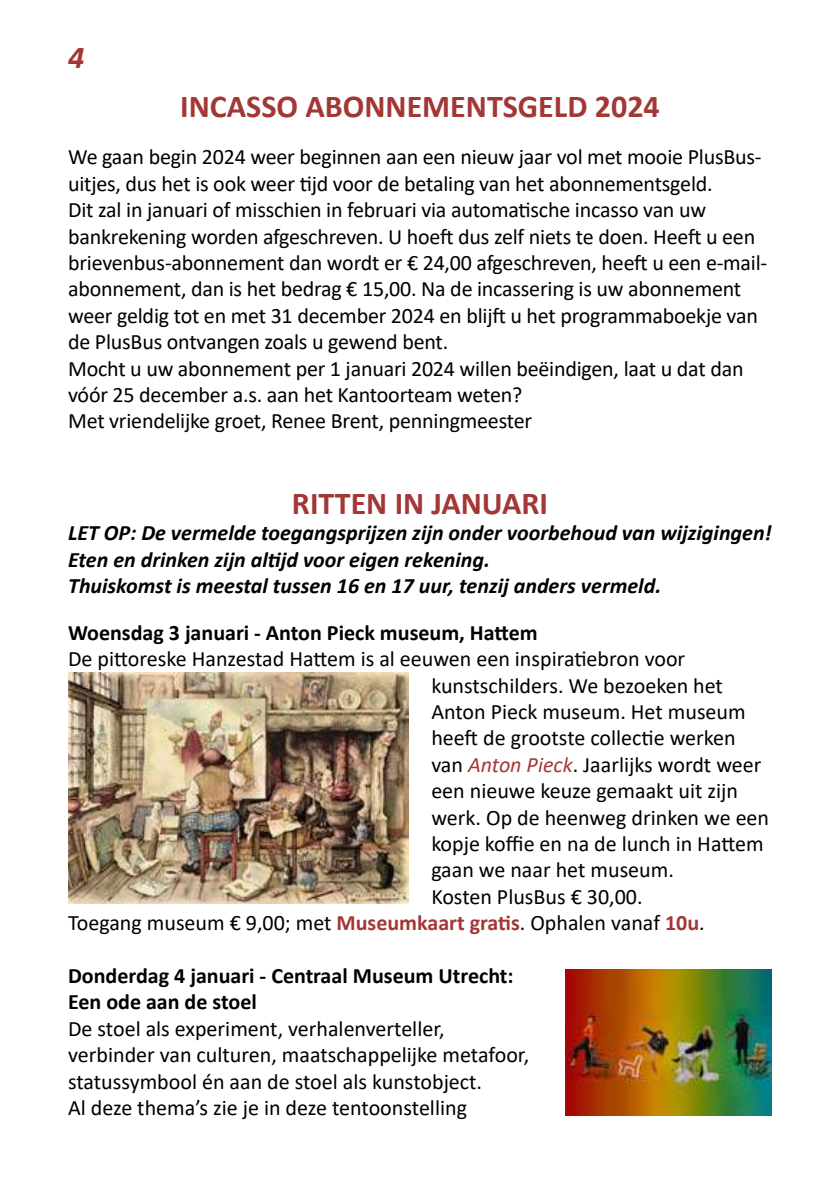
<style>
.page{position:relative;width:840px;height:1191px;background:#fff}
.page>*{position:absolute;margin:0;border:0;box-sizing:border-box;transform-origin:0 0}
.t1{font:700 32px "Calibri";color:#a33735}
.t2{font:italic 700 32px "Calibri";color:#a33735}
.t3{font:22px/26.4px "Calibri";letter-spacing:-.01em;color:#000}
.t4{font:italic 700 22px/26.4px "Calibri";color:#000}
.t5{font:700 22px/26.4px "Calibri";color:#000}
.s1{font-style:italic;color:#a33735}
.s2{font-weight:700;color:#a33735}
</style>
<div class="page">
<img style="left:565px;top:969px;width:206px;height:146px">
<img style="left:68px;top:672px;width:340px;height:231px">
<h1 class="t2" style="left:68px;top:35px;width:18px">4</h1>
<h1 class="t1" style="left:180px;top:84px;width:481px">INCASSO ABONNEMENTSGELD 2024</h1>
<p class="t3" style="left:68px;top:143px;width:700px">We gaan begin 2024 weer beginnen aan een nieuw jaar vol met mooie PlusBus&shy;uitjes, dus het is ook weer tijd voor de betaling van het abonnementsgeld.<br>Dit zal in januari of misschien in februari via automatische incasso van uw bankrekening worden afgeschreven. U hoeft dus zelf niets te doen. Heeft u een brievenbus-abonnement dan wordt er € 24,00 afgeschreven, heeft u een e-mail&shy;abonnement, dan is het bedrag € 15,00. Na de incassering is uw abonnement weer geldig tot en met 31 december 2024 en blijft u het programmaboekje van de PlusBus ontvangen zoals u gewend bent.<br>Mocht u uw abonnement per 1 januari 2024 willen beëindigen, laat u dat dan vóór 25 december a.s. aan het Kantoorteam weten?<br>Met vriendelijke groet, Renee Brent, penningmeester</p>
<h1 class="t1" style="left:292px;top:480px;width:257px">RITTEN IN JANUARI</h1>
<p class="t4" style="left:68px;top:519px;width:704px">LET OP: De vermelde toegangsprijzen zijn onder voorbehoud van wijzigingen!<br>Eten en drinken zijn altijd voor eigen rekening.<br>Thuiskomst is meestal tussen 16 en 17 uur, tenzij anders vermeld.</p>
<p class="t5" style="left:68px;top:619px;width:471px">Woensdag 3 januari - Anton Pieck museum, Hattem</p>
<p class="t3" style="left:68px;top:645px;width:618px">De pittoreske Hanzestad Hattem is al eeuwen een inspiratiebron voor</p>
<p class="t3" style="left:431px;top:671px;width:293px">kunstschilders. We bezoeken het</p>
<p class="t3" style="left:431px;top:698px;width:316px">Anton Pieck museum. Het museum</p>
<p class="t3" style="left:431px;top:724px;width:306px">heeft de grootste collectie werken</p>
<p class="t3" style="left:431px;top:750px;width:331px">van <span class="s1">Anton Pieck</span>. Jaarlijks wordt weer</p>
<p class="t3" style="left:431px;top:777px;width:308px">een nieuwe keuze gemaakt uit zijn</p>
<p class="t3" style="left:431px;top:803px;width:339px">werk. Op de heenweg drinken we een</p>
<p class="t3" style="left:431px;top:830px;width:334px">kopje koffie en na de lunch in Hattem</p>
<p class="t3" style="left:431px;top:856px;width:244px">gaan we naar het museum.</p>
<p class="t3" style="left:431px;top:882px;width:213px">Kosten PlusBus € 30,00.</p>
<p class="t3" style="left:68px;top:909px;width:637px">Toegang museum € 9,00; met <span class="s2">Museumkaart gratis</span>. Ophalen vanaf <span class="s2">10u</span>.</p>
<p class="t5" style="left:68px;top:962px;width:447px">Donderdag 4 januari - Centraal Museum Utrecht:<br>Een ode aan de stoel</p>
<p class="t3" style="left:68px;top:1014px;width:462px">De stoel als experiment, verhalenverteller, verbinder van culturen, maatschappelijke metafoor, statussymbool én aan de stoel als kunstobject.<br>Al deze thema’s zie je in deze tentoonstelling</p>
</div>
